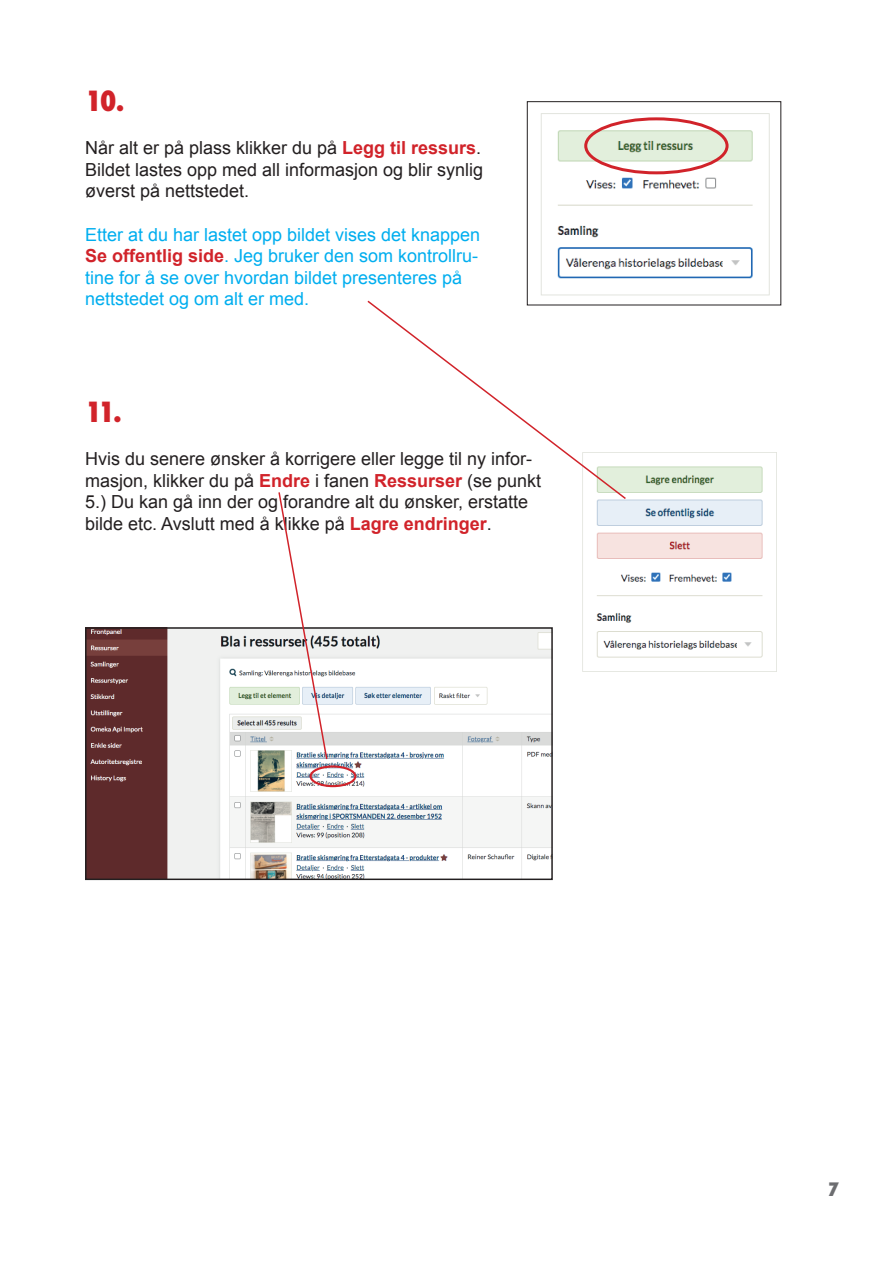
<style>
.page{position:relative;width:893px;height:1263px;background:#fff}
.page>*{position:absolute;margin:0;border:0;box-sizing:border-box;transform-origin:0 0}
.t1{font:800 condensed 27px "Futura";color:#d1232a}
.t2{font:18px/21.6px "Arial";color:#231f20;text-align:justify}
.t3{font:18px/21.6px "Arial";color:#00aeef}
.t4{font:800 condensed 18px "Futura";color:#6c6d70}
.s1{font-weight:700;color:#d1232a}
</style>
<div class="page">
<img style="left:541px;top:113px;width:229px;height:183px">
<div style="left:527px;top:101px;width:254px;height:204px;border:1px solid #231f20"></div>
<div style="left:584px;top:117px;width:145px;height:57px;border:3px solid #d1232a;border-radius:50%"></div>
<img style="left:88px;top:630px;width:462px;height:247px">
<div style="left:85px;top:627px;width:468px;height:253px;border:2px solid #231f20"></div>
<img style="left:582px;top:452px;width:195px;height:220px">
<div style="left:310px;top:765px;width:46px;height:22px;border:2px solid #d1232a;border-radius:50%"></div>
<svg style="left:367px;top:299px;width:260px;height:202px"></svg>
<svg style="left:277px;top:492px;width:51px;height:269px"></svg>
<h1 class="t1" style="left:85px;top:82px;width:41px">10.</h1>
<p class="t2" style="left:85px;top:137px;width:400px">Når alt er på plass klikker du på <span class="s1">Legg til ressurs</span>.<br>Bildet lastes opp med all informasjon og blir synlig øverst på nettstedet.</p>
<p class="t3" style="left:85px;top:224px;width:397px">Etter at du har lastet opp bildet vises det knappen <span class="s1">Se offentlig side</span>. Jeg bruker den som kontrollru&shy;tine for å se over hvordan bildet presenteres på nettstedet og om alt er med.</p>
<h1 class="t1" style="left:85px;top:394px;width:38px">11.</h1>
<p class="t2" style="left:85px;top:448px;width:458px;text-align:left">Hvis du senere ønsker å korrigere eller legge til ny infor&shy;masjon, klikker du på <span class="s1">Endre</span> i fanen <span class="s1">Ressurser</span> (se punkt 5.) Du kan gå inn der og forandre alt du ønsker, erstatte bilde etc. Avslutt med å klikke på <span class="s1">Lagre endringer</span>.</p>
<p class="t4" style="left:828px;top:1177px;width:12px">7</p>
</div>
